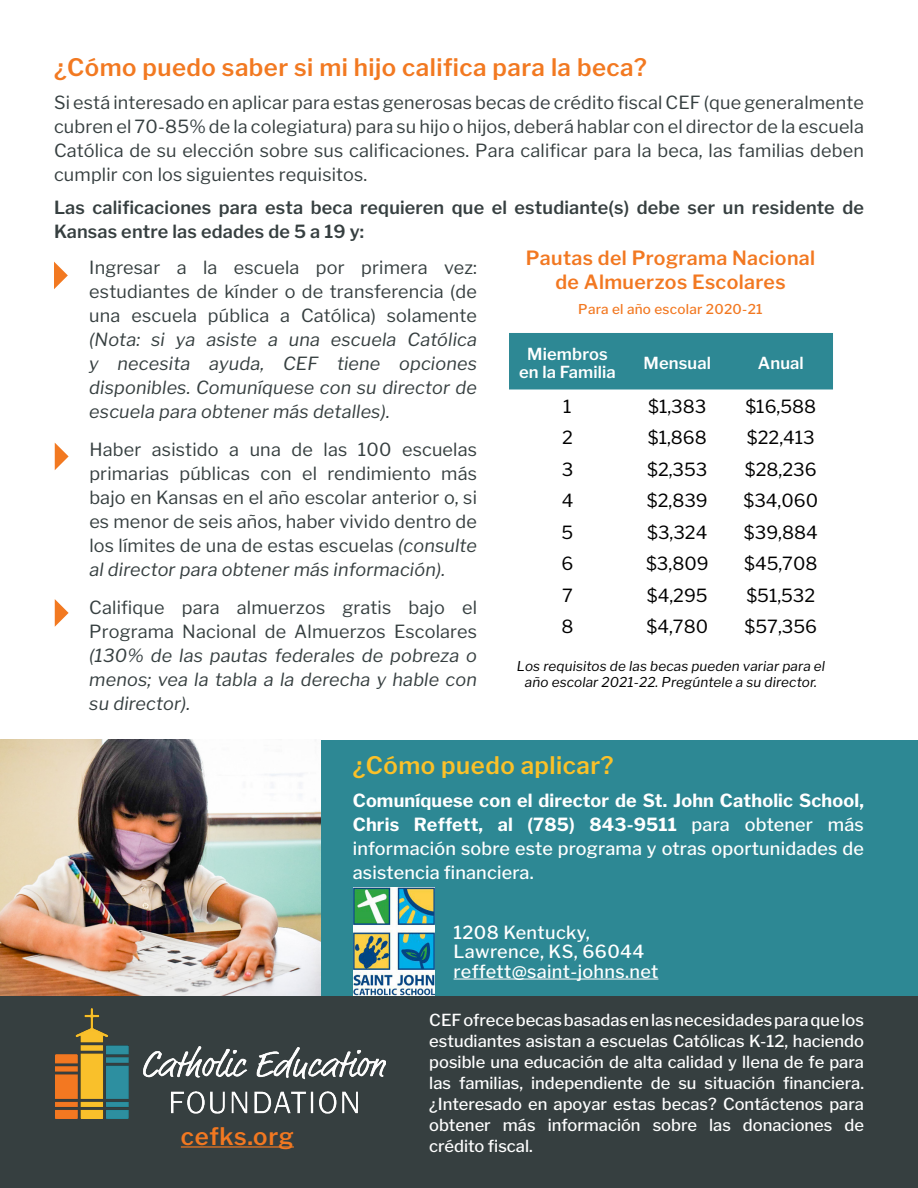
<style>
.page{position:relative;width:918px;height:1188px;background:#fff}
.page>*{position:absolute;margin:0;border:0;box-sizing:border-box;transform-origin:0 0}
.t1{font:600 24px "Libre Franklin";letter-spacing:.02em;color:#f27921}
.t2{font:600 24px "Libre Franklin";letter-spacing:.02em;color:#fbc128}
.t3{font:600 24px "Libre Franklin";letter-spacing:.03em;color:#f27821}
.t4{font:600 19.5px/24px "Libre Franklin";letter-spacing:.02em;color:#f27821;text-align:center}
.t5{font:18px/24px "Libre Franklin";letter-spacing:.01em;color:#363f40;text-align:justify}
.t6{font:italic 18px/24px "Libre Franklin";letter-spacing:.01em;color:#363f40;text-align:justify}
.t7{font:500 18px/24px "Libre Franklin";letter-spacing:.01em;color:#fff}
.t8{font:18px "Libre Franklin";color:#000}
.t9{font:600 18px/24px "Libre Franklin";letter-spacing:.01em;color:#363f40}
.t10{font:500 16.5px/21px "Libre Franklin";color:#fff;text-align:justify}
.t11{font:600 16.5px/18px "Libre Franklin";letter-spacing:.01em;color:#fff;text-align:center}
.t12{font:italic 13.5px/16.5px "Libre Franklin";letter-spacing:.01em;color:#000;text-align:center}
.t13{font:500 13.5px "Libre Franklin";letter-spacing:.02em;color:#f27821}
.s1{font-style:italic}
.s2{font-weight:700}
</style>
<div class="page">
<div style="left:0;top:740px;width:918px;height:263px;background:#2d8894"></div>
<hr style="left:454px;top:979px;width:204px;height:1px;background:#fff">
<img style="left:0;top:740px;width:320px;height:257px">
<svg style="left:55px;top:443px;width:14px;height:27px"></svg>
<svg style="left:55px;top:599px;width:14px;height:28px"></svg>
<div style="left:509px;top:333px;width:324px;height:56px;background:#2d8894"></div>
<div style="left:0;top:997px;width:918px;height:191px;background:#363f40"></div>
<img style="left:56px;top:1009px;width:329px;height:109px">
<hr style="left:181px;top:1146px;width:113px;height:2px;background:#f27821">
<svg style="left:54px;top:262px;width:14px;height:27px"></svg>
<img style="left:354px;top:887px;width:81px;height:108px">
<h1 class="t1" style="left:54px;top:53px;width:594px">¿Cómo puedo saber si mi hijo califica para la beca?</h1>
<p class="t5" style="left:54px;top:91px;width:812px">Si está interesado en aplicar para estas generosas becas de crédito fiscal CEF (que generalmente cubren el 70-85% de la colegiatura) para su hijo o hijos, deberá hablar con el director de la escuela Católica de su elección sobre sus calificaciones. Para calificar para la beca, las familias deben cumplir con los siguientes requisitos.</p>
<p class="t9" style="left:54px;top:196px;width:812px">Las calificaciones para esta beca requieren que el estudiante(s) debe ser un residente de<br>Kansas entre las edades de 5 a 19 y:</p>
<p class="t5" style="left:89px;top:256px;width:389px">Ingresar a la escuela por primera vez: estudiantes de kínder o de transferencia (de una escuela pública a Católica) solamente</p>
<p class="t6" style="left:89px;top:328px;width:389px">(Nota: si ya asiste a una escuela Católica y necesita ayuda, CEF tiene opciones disponibles. Comuníquese con su director de escuela para obtener más detalles).</p>
<p class="t5" style="left:89px;top:438px;width:389px">Haber asistido a una de las 100 escuelas primarias públicas con el rendimiento más bajo en Kansas en el año escolar anterior o, si es menor de seis años, haber vivido dentro de los límites de una de estas escuelas <span class="s1">(consulte al director para obtener más información).</span></p>
<p class="t5" style="left:89px;top:596px;width:389px">Califique para almuerzos gratis bajo el<br>Programa Nacional de Almuerzos Escolares</p>
<p class="t6" style="left:89px;top:644px;width:389px">(130% de las pautas federales de pobreza o menos; vea la tabla a la derecha y hable con su director).</p>
<p class="t4" style="left:526px;top:246px;width:291px">Pautas del Programa Nacional de Almuerzos Escolares</p>
<p class="t13" style="left:578px;top:301px;width:186px">Para el año escolar 2020-21</p>
<p class="t11" style="left:519px;top:345px;width:98px">Miembros en la Familia</p>
<p class="t11" style="left:644px;top:354px;width:69px">Mensual</p>
<p class="t11" style="left:758px;top:354px;width:48px">Anual</p>
<p class="t8" style="left:563px;top:396px;width:10px">1</p>
<p class="t8" style="left:648px;top:396px;width:60px">$1,383</p>
<p class="t8" style="left:745px;top:396px;width:72px">$16,588</p>
<p class="t8" style="left:562px;top:427px;width:12px">2</p>
<p class="t8" style="left:648px;top:427px;width:61px">$1,868</p>
<p class="t8" style="left:747px;top:427px;width:69px">$22,413</p>
<p class="t8" style="left:562px;top:459px;width:13px">3</p>
<p class="t8" style="left:647px;top:459px;width:62px">$2,353</p>
<p class="t8" style="left:745px;top:459px;width:73px">$28,236</p>
<p class="t8" style="left:562px;top:490px;width:13px">4</p>
<p class="t8" style="left:647px;top:490px;width:62px">$2,839</p>
<p class="t8" style="left:744px;top:490px;width:76px">$34,060</p>
<p class="t8" style="left:562px;top:522px;width:13px">5</p>
<p class="t8" style="left:647px;top:522px;width:62px">$3,324</p>
<p class="t8" style="left:744px;top:522px;width:75px">$39,884</p>
<p class="t8" style="left:562px;top:553px;width:13px">6</p>
<p class="t8" style="left:646px;top:553px;width:64px">$3,809</p>
<p class="t8" style="left:744px;top:553px;width:75px">$45,708</p>
<p class="t8" style="left:562px;top:585px;width:12px">7</p>
<p class="t8" style="left:647px;top:585px;width:62px">$4,295</p>
<p class="t8" style="left:746px;top:585px;width:70px">$51,532</p>
<p class="t8" style="left:562px;top:616px;width:14px">8</p>
<p class="t8" style="left:647px;top:616px;width:63px">$4,780</p>
<p class="t8" style="left:745px;top:616px;width:74px">$57,356</p>
<p class="t12" style="left:517px;top:658px;width:310px">Los requisitos de las becas pueden variar para el año escolar 2021-22. Pregúntele a su director.</p>
<h1 class="t2" style="left:353px;top:751px;width:262px">¿Cómo puedo aplicar?</h1>
<p class="t7" style="left:353px;top:788px;width:513px;text-align:justify"><span class="s2">Comuníquese con el director de St. John Catholic School, Chris Reffett, al (785) 843-9511</span> para obtener más información sobre este programa y otras oportunidades de asistencia financiera.</p>
<h1 class="t3" style="left:181px;top:1122px;width:115px">cefks.org</h1>
<p class="t7" style="left:454px;top:922px;width:206px;line-height:19.5px">1208 Kentucky,<br>Lawrence, KS, 66044 reffett@saint-johns.net</p>
<p class="t10" style="left:429px;top:1010px;width:436px">CEF ofrece becas basadas en las necesidades para que los estudiantes asistan a escuelas Católicas K-12, haciendo posible una educación de alta calidad y llena de fe para las familias, independiente de su situación financiera. ¿Interesado en apoyar estas becas? Contáctenos para obtener más información sobre las donaciones de crédito fiscal.</p>
</div>
